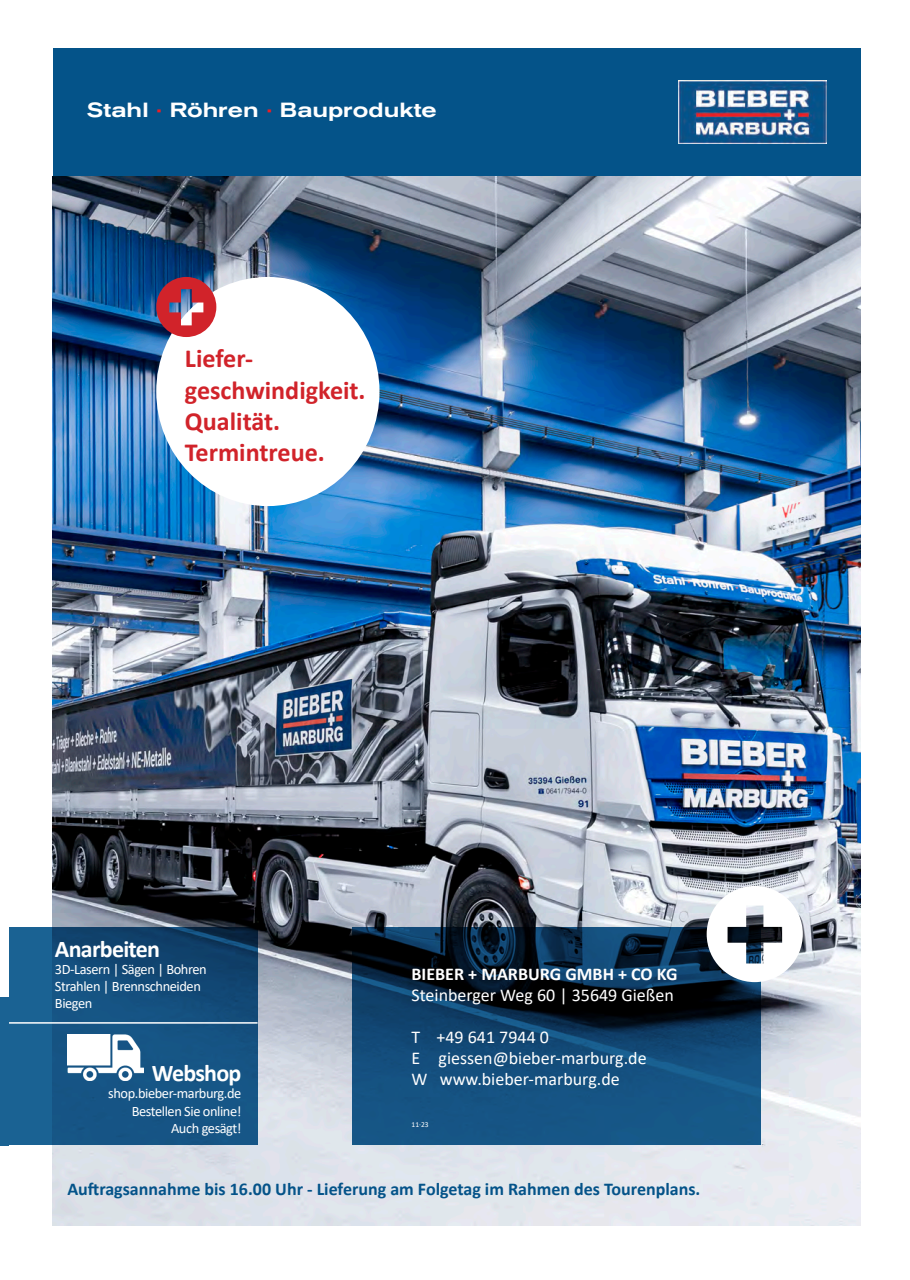
<style>
.page{position:relative;width:910px;height:1280px;background:#fff}
.page>*{position:absolute;margin:0;border:0;box-sizing:border-box;transform-origin:0 0}
.t1{font:700 26.1px/31.3px "Calibri";color:#d1232a}
.t2{font:700 24px "Calibri";letter-spacing:-.03em;color:#fff}
.t3{font:500 expanded 20.4px "Akzidenz Grotesk BE";color:#fff}
.t4{font:18px/21px "Calibri";color:#fff}
.t5{font:700 18px "Calibri";color:#045389}
.t6{font:700 18px "Calibri";color:#fff}
.t7{font:14.4px/17.2px "Calibri";letter-spacing:-.03em;color:#fff;text-align:right}
.t8{font:7.5px "Calibri";color:#fff}
.s1{color:#ee1d23}
</style>
<div class="page">
<div style="left:0;top:997px;width:9px;height:148px;background:#1a6293"></div>
<div style="left:53px;top:48px;width:808px;height:128px;background:#045389"></div>
<img style="left:53px;top:176px;width:808px;height:1050px">
<svg style="left:352px;top:928px;width:409px;height:217px;background:#0f3c60"></svg>
<svg style="left:707px;top:886px;width:96px;height:96px"></svg>
<div style="left:156px;top:277px;width:223px;height:229px;background:#fff;border-radius:50%"></div>
<svg style="left:156px;top:277px;width:60px;height:60px;background:#ad4f61"></svg>
<svg style="left:9px;top:928px;width:249px;height:217px;background:#155280"></svg>
<img style="left:67px;top:1034px;width:77px;height:47px">
<hr style="left:9px;top:1022px;width:249px;height:2px;background:#fff">
<img style="left:678px;top:81px;width:149px;height:62px">
<h3 class="t3" style="left:87px;top:98px;width:351px">Stahl <span class="s1">·</span> Röhren <span class="s1">·</span> Bauprodukte</h3>
<h1 class="t1" style="left:185px;top:343px;width:182px">Liefer&shy;geschwindigkeit.<br>Qualität.<br>Termintreue.</h1>
<h2 class="t2" style="left:55px;top:932px;width:107px">Anarbeiten</h2>
<p class="t7" style="left:55px;top:960px;width:153px;text-align:left">3D-Lasern | Sägen | Bohren<br>Strahlen | Brennschneiden<br>Biegen</p>
<h2 class="t2" style="left:152px;top:1056px;width:91px">Webshop</h2>
<p class="t7" style="left:108px;top:1085px;width:135px">shop.bieber-marburg.de<br>Bestellen Sie online!<br>Auch gesägt!</p>
<p class="t6" style="left:411px;top:961px;width:267px">BIEBER + MARBURG GMBH + CO KG</p>
<p class="t4" style="left:411px;top:984px;width:264px">Steinberger Weg 60 | 35649 Gießen</p>
<p class="t4" style="left:411px;top:1026px;width:237px">T +49 641 7944 0<br>E giessen@bieber-marburg.de<br>W www.bieber-marburg.de</p>
<p class="t8" style="left:411px;top:1119px;width:19px">11·23</p>
<p class="t5" style="left:67px;top:1176px;width:635px">Auftragsannahme bis 16.00 Uhr - Lieferung am Folgetag im Rahmen des Tourenplans.</p>
</div>
